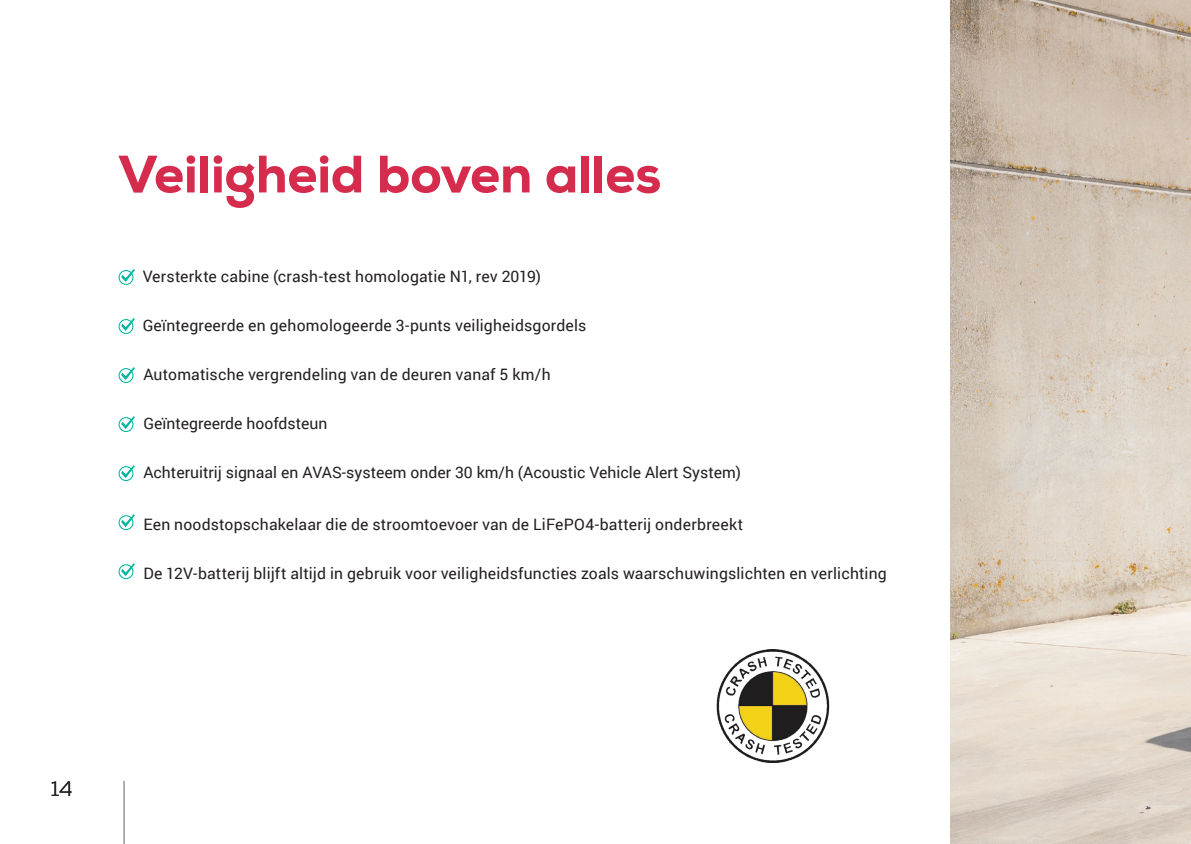
<style>
.page{position:relative;width:1191px;height:844px;background:#fff}
.page>*{position:absolute;margin:0;border:0;box-sizing:border-box;transform-origin:0 0}
.t1{font:800 52.5px "Nexa";letter-spacing:-.01em;color:#d52b4d}
.t2{font:21px "Nexa";color:#231f20}
.t3{font:15.75px "Roboto";letter-spacing:.01em;color:#231f20}
</style>
<div class="page">
<img style="left:950px;top:0;width:241px;height:843px">
<hr style="left:124px;top:780px;width:1px;height:63px;background:#939598">
<img style="left:716px;top:649px;width:114px;height:113px">
<svg style="left:119px;top:269px;width:16px;height:16px"></svg>
<svg style="left:119px;top:318px;width:16px;height:16px"></svg>
<svg style="left:119px;top:367px;width:16px;height:16px"></svg>
<svg style="left:119px;top:416px;width:16px;height:16px"></svg>
<svg style="left:119px;top:465px;width:16px;height:16px"></svg>
<svg style="left:119px;top:514px;width:16px;height:16px"></svg>
<svg style="left:119px;top:563px;width:16px;height:16px"></svg>
<h1 class="t1" style="left:119px;top:143px;width:544px">Veiligheid boven alles</h1>
<p class="t3" style="left:143px;top:269px;width:400px">Versterkte cabine (crash-test homologatie N1, rev 2019)</p>
<p class="t3" style="left:143px;top:318px;width:445px">Geïntegreerde en gehomologeerde 3-punts veiligheidsgordels</p>
<p class="t3" style="left:143px;top:367px;width:409px">Automatische vergrendeling van de deuren vanaf 5 km/h</p>
<p class="t3" style="left:143px;top:416px;width:186px">Geïntegreerde hoofdsteun</p>
<p class="t3" style="left:143px;top:465px;width:599px">Achteruitrij signaal en AVAS-systeem onder 30 km/h (Acoustic Vehicle Alert System)</p>
<p class="t3" style="left:143px;top:517px;width:601px">Een noodstopschakelaar die de stroomtoevoer van de LiFePO4-batterij onderbreekt</p>
<p class="t3" style="left:143px;top:566px;width:745px">De 12V-batterij blijft altijd in gebruik voor veiligheidsfuncties zoals waarschuwingslichten en verlichting</p>
<h2 class="t2" style="left:51px;top:778px;width:23px">14</h2>
</div>
